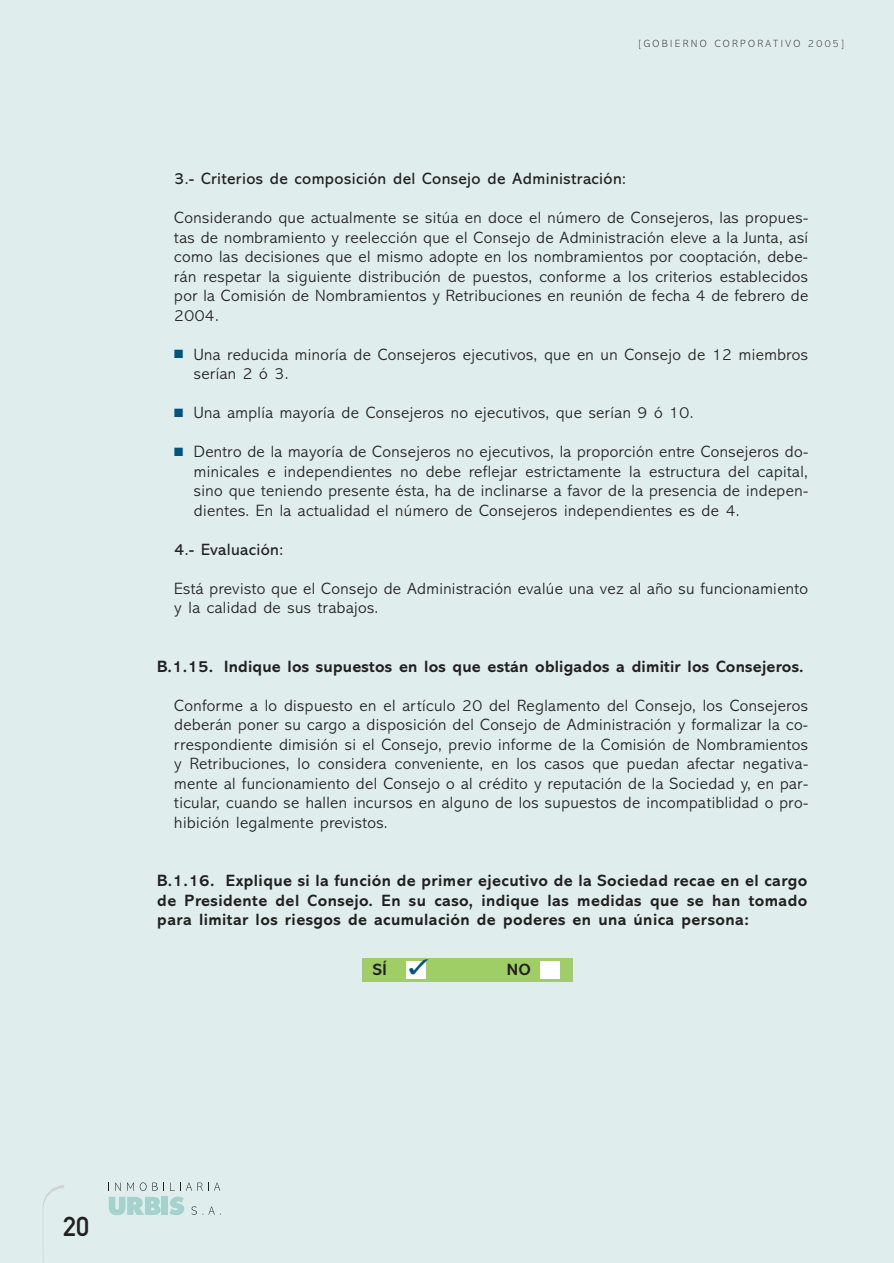
<style>
.page{position:relative;width:894px;height:1263px;background:#dfeeec}
.page>*{position:absolute;margin:0;border:0;box-sizing:border-box;transform-origin:0 0}
.t1{font:27px "DIN Mittelschrift";color:#231f20}
.t2{font:300 16.5px/19.5px "Abadi";letter-spacing:.025em;color:#231f20;text-align:justify}
.t3{font:700 16.5px/19.5px "Abadi";letter-spacing:.015em;color:#231f20;text-align:justify}
.t4{font:16.5px "Abadi";letter-spacing:.025em;color:#231f20}
.t5{font:200 10.5px "Abadi";letter-spacing:.225em;color:#231f20}
.s1{color:#005480}
</style>
<div class="page">
<svg style="left:409px;top:959px;width:19px;height:15px"></svg>
<p class="t5" style="left:638px;top:40px;width:209px">[GOBIERNO CORPORATIVO 2005]</p>
<p class="t4" style="left:174px;top:173px;width:453px">3.- Criterios de composición del Consejo de Administración:</p>
<p class="t2" style="left:174px;top:210px;width:635px">Considerando que actualmente se sitúa en doce el número de Consejeros, las propues&shy;tas de nombramiento y reelección que el Consejo de Administración eleve a la Junta, así como las decisiones que el mismo adopte en los nombramientos por cooptación, debe&shy;rán respetar la siguiente distribución de puestos, conforme a los criterios establecidos por la Comisión de Nombramientos y Retribuciones en reunión de fecha 4 de febrero de 2004.</p>
<p class="t2" style="left:194px;top:347px;width:616px;text-indent:-20px"><span class="s1">■</span> Una reducida minoría de Consejeros ejecutivos, que en un Consejo de 12 miembros serían 2 ó 3.</p>
<p class="t2" style="left:174px;top:405px;width:521px"><span class="s1">■</span> Una amplía mayoría de Consejeros no ejecutivos, que serían 9 ó 10.</p>
<p class="t2" style="left:194px;top:444px;width:616px;text-indent:-20px"><span class="s1">■</span> Dentro de la mayoría de Consejeros no ejecutivos, la proporción entre Consejeros do&shy;minicales e independientes no debe reflejar estrictamente la estructura del capital, sino que teniendo presente ésta, ha de inclinarse a favor de la presencia de indepen&shy;dientes. En la actualidad el número de Consejeros independientes es de 4.</p>
<p class="t4" style="left:174px;top:543px;width:110px">4.- Evaluación:</p>
<p class="t2" style="left:174px;top:581px;width:635px">Está previsto que el Consejo de Administración evalúe una vez al año su funcionamiento y la calidad de sus trabajos.</p>
<p class="t3" style="left:157px;top:659px;width:648px">B.1.15. Indique los supuestos en los que están obligados a dimitir los Consejeros.</p>
<p class="t2" style="left:174px;top:698px;width:635px">Conforme a lo dispuesto en el artículo 20 del Reglamento del Consejo, los Consejeros deberán poner su cargo a disposición del Consejo de Administración y formalizar la co&shy;rrespondiente dimisión si el Consejo, previo informe de la Comisión de Nombramientos y Retribuciones, lo considera conveniente, en los casos que puedan afectar negativa&shy;mente al funcionamiento del Consejo o al crédito y reputación de la Sociedad y, en par&shy;ticular, cuando se hallen incursos en alguno de los supuestos de incompatiblidad o pro&shy;hibición legalmente previstos.</p>
<p class="t3" style="left:157px;top:873px;width:652px">B.1.16. Explique si la función de primer ejecutivo de la Sociedad recae en el cargo de Presidente del Consejo. En su caso, indique las medidas que se han tomado para limitar los riesgos de acumulación de poderes en una única persona:</p>
<p class="t3" style="left:373px;top:962px;width:15px">SÍ</p>
<p class="t3" style="left:507px;top:962px;width:25px">NO</p>
<h1 class="t1" style="left:63px;top:1217px;width:27px">20</h1>
</div>
